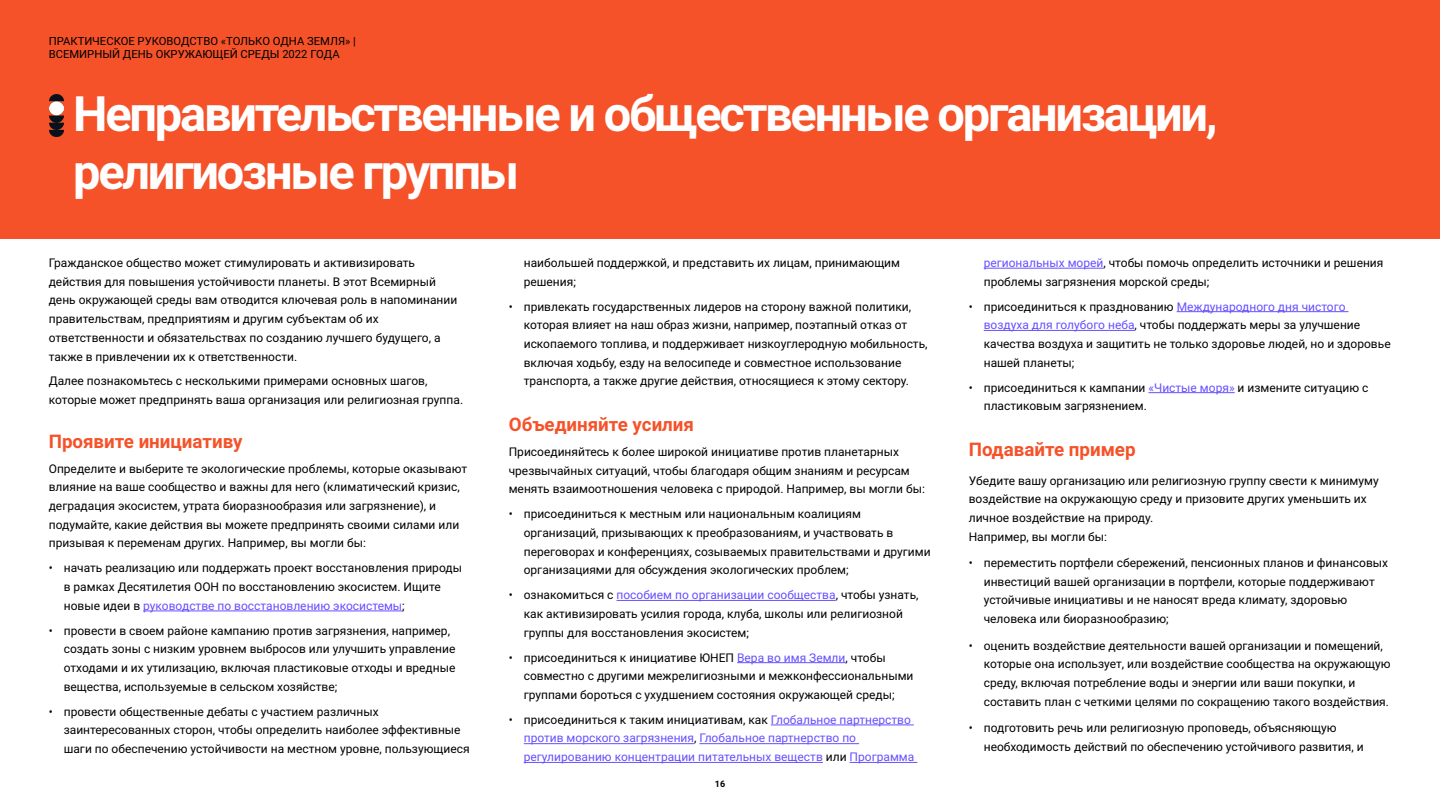
<style>
.page{position:relative;width:1440px;height:810px;background:#fff}
.page>*{position:absolute;margin:0;border:0;box-sizing:border-box;transform-origin:0 0}
.t1{font:700 48.75px/58.5px "Roboto";letter-spacing:-.045em;color:#fff}
.t2{font:700 18.75px "Roboto";color:#f55229}
.t3{font:12px/18.8px "Roboto";color:#000}
.t4{font:12px/18.8px "Roboto";color:#664fff}
.t5{font:11.25px/13.5px "Roboto";color:#000}
.t6{font:700 9px "Roboto";color:#000}
.s1{color:#664fff}
.s2{color:#000}
</style>
<div class="page">
<div style="left:0;top:0;width:1440px;height:238px;background:#f55229"></div>
<hr style="left:143px;top:611px;width:259px;height:1px;background:#664fff">
<hr style="left:617px;top:600px;width:219px;height:1px;background:#664fff">
<hr style="left:737px;top:662px;width:109px;height:1px;background:#664fff">
<hr style="left:771px;top:725px;width:143px;height:1px;background:#664fff">
<hr style="left:524px;top:743px;width:170px;height:1px;background:#664fff">
<hr style="left:699px;top:743px;width:160px;height:1px;background:#664fff">
<hr style="left:524px;top:762px;width:299px;height:1px;background:#664fff">
<hr style="left:850px;top:762px;width:67px;height:1px;background:#664fff">
<hr style="left:984px;top:268px;width:119px;height:1px;background:#664fff">
<hr style="left:1177px;top:311px;width:171px;height:1px;background:#664fff">
<hr style="left:984px;top:330px;width:151px;height:1px;background:#664fff">
<hr style="left:1149px;top:392px;width:86px;height:1px;background:#664fff">
<img style="left:49px;top:94px;width:14px;height:43px">
<p class="t5" style="left:49px;top:33px;width:309px">ПРАКТИЧЕСКОЕ РУКОВОДСТВО «ТОЛЬКО ОДНА ЗЕМЛЯ» |<br>ВСЕМИРНЫЙ ДЕНЬ ОКРУЖАЮЩЕЙ СРЕДЫ 2022 ГОДА</p>
<p class="t1" style="left:73px;top:82px;width:1146px">Неправительственные и общественные организации, религиозные группы</p>
<p class="t3" style="left:49px;top:253px;width:410px">Гражданское общество может стимулировать и активизировать действия для повышения устойчивости планеты. В этот Всемирный день окружающей среды вам отводится ключевая роль в напоминании правительствам, предприятиям и другим субъектам об их ответственности и обязательствах по созданию лучшего будущего, а также в привлечении их к ответственности.</p>
<p class="t3" style="left:49px;top:371px;width:416px">Далее познакомьтесь с несколькими примерами основных шагов, которые может предпринять ваша организация или религиозная группа.</p>
<p class="t2" style="left:49px;top:428px;width:195px">Проявите инициативу</p>
<p class="t3" style="left:49px;top:458px;width:420px">Определите и выберите те экологические проблемы, которые оказывают влияние на ваше сообщество и важны для него (климатический кризис, деградация экосистем, утрата биоразнообразия или загрязнение), и подумайте, какие действия вы можете предпринять своими силами или призывая к переменам других. Например, вы могли бы:</p>
<p class="t3" style="left:64px;top:558px;width:400px;text-indent:-15px">• начать реализацию или поддержать проект восстановления природы в рамках Десятилетия ООН по восстановлению экосистем. Ищите новые идеи в <span class="s1">руководстве по восстановлению экосистемы</span>;</p>
<p class="t3" style="left:64px;top:620px;width:393px;text-indent:-15px">• провести в своем районе кампанию против загрязнения, например, создать зоны с низким уровнем выбросов или улучшить управление отходами и их утилизацию, включая пластиковые отходы и вредные вещества, используемые в сельском хозяйстве;</p>
<p class="t3" style="left:64px;top:701px;width:407px;text-indent:-15px">• провести общественные дебаты с участием различных заинтересованных сторон, чтобы определить наиболее эффективные шаги по обеспечению устойчивости на местном уровне, пользующиеся</p>
<p class="t3" style="left:524px;top:253px;width:378px">наибольшей поддержкой, и представить их лицам, принимающим решения;</p>
<p class="t3" style="left:524px;top:296px;width:405px;text-indent:-15px">• привлекать государственных лидеров на сторону важной политики, которая влияет на наш образ жизни, например, поэтапный отказ от ископаемого топлива, и поддерживает низкоуглеродную мобильность, включая ходьбу, езду на велосипеде и совместное использование транспорта, а также другие действия, относящиеся к этому сектору.</p>
<p class="t2" style="left:509px;top:411px;width:187px">Объединяйте усилия</p>
<p class="t3" style="left:509px;top:442px;width:418px">Присоединяйтесь к более широкой инициативе против планетарных чрезвычайных ситуаций, чтобы благодаря общим знаниям и ресурсам менять взаимоотношения человека с природой. Например, вы могли бы:</p>
<p class="t3" style="left:524px;top:504px;width:408px;text-indent:-15px">• присоединиться к местным или национальным коалициям организаций, призывающих к преобразованиям, и участвовать в переговорах и конференциях, созываемых правительствами и другими организациями для обсуждения экологических проблем;</p>
<p class="t3" style="left:524px;top:585px;width:396px;text-indent:-15px">• ознакомиться с <span class="s1">пособием по организации сообщества</span>, чтобы узнать, как активизировать усилия города, клуба, школы или религиозной группы для восстановления экосистем;</p>
<p class="t3" style="left:524px;top:647px;width:391px;text-indent:-15px">• присоединиться к инициативе ЮНЕП <span class="s1">Вера во имя Земли</span>, чтобы совместно с другими межрелигиозными и межконфессиональными группами бороться с ухудшением состояния окружающей среды;</p>
<p class="t4" style="left:524px;top:710px;width:392px;text-indent:-15px"><span class="s2">• присоединиться к таким инициативам, как</span> Глобальное партнерство против морского загрязнения<span class="s2">,</span> Глобальное партнерство по регулированию концентрации питательных веществ <span class="s2">или</span> Программа</p>
<p class="t6" style="left:715px;top:777px;width:12px">16</p>
<p class="t3" style="left:984px;top:253px;width:401px"><span class="s1">региональных морей</span>, чтобы помочь определить источники и решения проблемы загрязнения морской среды;</p>
<p class="t3" style="left:984px;top:296px;width:408px;text-indent:-15px">• присоединиться к празднованию <span class="s1">Международного дня чистого воздуха для голубого неба</span>, чтобы поддержать меры за улучшение качества воздуха и защитить не только здоровье людей, но и здоровье нашей планеты;</p>
<p class="t3" style="left:984px;top:377px;width:386px;text-indent:-15px">• присоединиться к кампании <span class="s1">«Чистые моря»</span> и измените ситуацию с пластиковым загрязнением.</p>
<p class="t2" style="left:969px;top:436px;width:168px">Подавайте пример</p>
<p class="t3" style="left:969px;top:470px;width:412px">Убедите вашу организацию или религиозную группу свести к минимуму воздействие на окружающую среду и призовите других уменьшить их личное воздействие на природу.<br>Например, вы могли бы:</p>
<p class="t3" style="left:984px;top:553px;width:406px;text-indent:-15px">• переместить портфели сбережений, пенсионных планов и финансовых инвестиций вашей организации в портфели, которые поддерживают устойчивые инициативы и не наносят вреда климату, здоровью человека или биоразнообразию;</p>
<p class="t3" style="left:984px;top:635px;width:408px;text-indent:-15px">• оценить воздействие деятельности вашей организации и помещений, которые она использует, или воздействие сообщества на окружающую среду, включая потребление воды и энергии или ваши покупки, и составить план с четкими целями по сокращению такого воздействия.</p>
<p class="t3" style="left:984px;top:718px;width:381px;text-indent:-15px">• подготовить речь или религиозную проповедь, объясняющую необходимость действий по обеспечению устойчивого развития, и</p>
</div>
